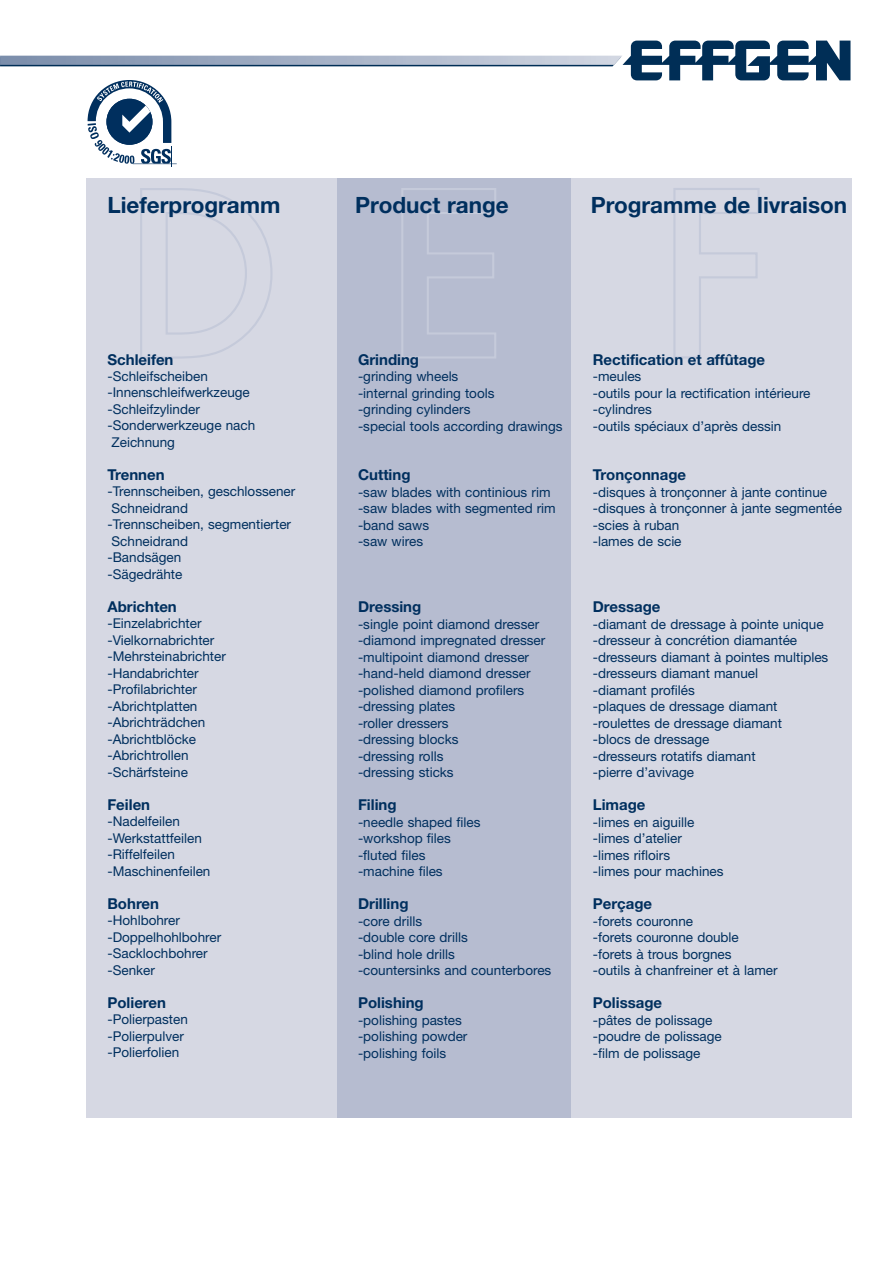
<style>
.page{position:relative;width:893px;height:1263px;background:#fff}
.page>*{position:absolute;margin:0;border:0;box-sizing:border-box;transform-origin:0 0}
.t1{font:700 22.5px "Helvetica Neue";color:#002f5e}
.t2{font:700 15px "Helvetica Neue";color:#002f5e}
.t3{font:13.5px/16.5px "Helvetica Neue";color:#002f5e}
</style>
<div class="page">
<div style="left:86px;top:178px;width:251px;height:940px;background:#d6d8e3"></div>
<div style="left:337px;top:178px;width:234px;height:940px;background:#b6bcd0"></div>
<div style="left:572px;top:178px;width:280px;height:940px;background:#d6d8e3"></div>
<svg style="left:140px;top:187px;width:620px;height:173px"></svg>
<svg style="left:0;top:41px;width:850px;height:126px"></svg>
<h1 class="t1" style="left:107px;top:197px;width:175px">Lieferprogramm</h1>
<h1 class="t1" style="left:355px;top:197px;width:155px">Product range</h1>
<h1 class="t1" style="left:591px;top:197px;width:258px">Programme de livraison</h1>
<p class="t2" style="left:107px;top:354px;width:68px">Schleifen</p>
<p class="t3" style="left:107px;top:369px;width:102px">-Schleifscheiben</p>
<p class="t3" style="left:107px;top:386px;width:144px">-Innenschleifwerkzeuge</p>
<p class="t3" style="left:107px;top:402px;width:94px">-Schleifzylinder</p>
<p class="t3" style="left:107px;top:419px;width:149px">-Sonderwerkzeuge nach</p>
<p class="t3" style="left:112px;top:435px;width:65px">Zeichnung</p>
<p class="t2" style="left:107px;top:469px;width:59px">Trennen</p>
<p class="t3" style="left:107px;top:485px;width:189px">-Trennscheiben, geschlossener</p>
<p class="t3" style="left:112px;top:501px;width:78px">Schneidrand</p>
<p class="t3" style="left:107px;top:518px;width:185px">-Trennscheiben, segmentierter</p>
<p class="t3" style="left:112px;top:534px;width:78px">Schneidrand</p>
<p class="t3" style="left:107px;top:551px;width:75px">-Bandsägen</p>
<p class="t3" style="left:107px;top:567px;width:76px">-Sägedrähte</p>
<p class="t2" style="left:107px;top:601px;width:71px">Abrichten</p>
<p class="t3" style="left:107px;top:617px;width:120px">-Einzelabrichter -Vielkornabrichter -Mehrsteinabrichter -Handabrichter -Profilabrichter -Abrichtplatten -Abrichträdchen -Abrichtblöcke -Abrichtrollen -Schärfsteine</p>
<p class="t2" style="left:107px;top:799px;width:44px">Feilen</p>
<p class="t3" style="left:107px;top:815px;width:104px">-Nadelfeilen -Werkstattfeilen -Riffelfeilen -Maschinenfeilen</p>
<p class="t2" style="left:107px;top:898px;width:53px">Bohren</p>
<p class="t3" style="left:107px;top:914px;width:115px">-Hohlbohrer -Doppelhohlbohrer -Sacklochbohrer -Senker</p>
<p class="t2" style="left:107px;top:997px;width:60px">Polieren</p>
<p class="t3" style="left:107px;top:1013px;width:82px">-Polierpasten -Polierpulver -Polierfolien</p>
<p class="t2" style="left:358px;top:354px;width:63px">Grinding</p>
<p class="t3" style="left:358px;top:369px;width:206px">-grinding wheels<br>-internal grinding tools<br>-grinding cylinders<br>-special tools according drawings</p>
<p class="t2" style="left:358px;top:469px;width:54px">Cutting</p>
<p class="t3" style="left:358px;top:485px;width:199px">-saw blades with continious rim -saw blades with segmented rim -band saws<br>-saw wires</p>
<p class="t2" style="left:358px;top:601px;width:65px">Dressing</p>
<p class="t3" style="left:358px;top:617px;width:189px">-single point diamond dresser -diamond impregnated dresser -multipoint diamond dresser -hand-held diamond dresser -polished diamond profilers -dressing plates<br>-roller dressers<br>-dressing blocks<br>-dressing rolls<br>-dressing sticks</p>
<p class="t2" style="left:358px;top:799px;width:40px">Filing</p>
<p class="t3" style="left:358px;top:815px;width:124px">-needle shaped files -workshop files -fluted files -machine files</p>
<p class="t2" style="left:358px;top:898px;width:52px">Drilling</p>
<p class="t3" style="left:358px;top:914px;width:195px">-core drills<br>-double core drills<br>-blind hole drills<br>-countersinks and counterbores</p>
<p class="t2" style="left:358px;top:997px;width:67px">Polishing</p>
<p class="t3" style="left:358px;top:1013px;width:111px">-polishing pastes -polishing powder -polishing foils</p>
<p class="t2" style="left:593px;top:354px;width:174px">Rectification et affûtage</p>
<p class="t3" style="left:593px;top:369px;width:219px">-meules<br>-outils pour la rectification intérieure -cylindres<br>-outils spéciaux d’après dessin</p>
<p class="t2" style="left:593px;top:469px;width:95px">Tronçonnage</p>
<p class="t3" style="left:593px;top:485px;width:251px">-disques à tronçonner à jante continue -disques à tronçonner à jante segmentée -scies à ruban<br>-lames de scie</p>
<p class="t2" style="left:593px;top:601px;width:69px">Dressage</p>
<p class="t3" style="left:593px;top:617px;width:237px">-diamant de dressage à pointe unique -dresseur à concrétion diamantée -dresseurs diamant à pointes multiples -dresseurs diamant manuel<br>-diamant profilés<br>-plaques de dressage diamant -roulettes de dressage diamant<br>-blocs de dressage<br>-dresseurs rotatifs diamant<br>-pierre d’avivage</p>
<p class="t2" style="left:593px;top:799px;width:54px">Limage</p>
<p class="t3" style="left:593px;top:815px;width:132px">-limes en aiguille -limes d’atelier<br>-limes rifloirs<br>-limes pour machines</p>
<p class="t2" style="left:593px;top:898px;width:61px">Perçage</p>
<p class="t3" style="left:593px;top:914px;width:186px">-forets couronne<br>-forets couronne double -forets à trous borgnes<br>-outils à chanfreiner et à lamer</p>
<p class="t2" style="left:593px;top:997px;width:71px">Polissage</p>
<p class="t3" style="left:593px;top:1013px;width:131px">-pâtes de polissage -poudre de polissage -film de polissage</p>
</div>
